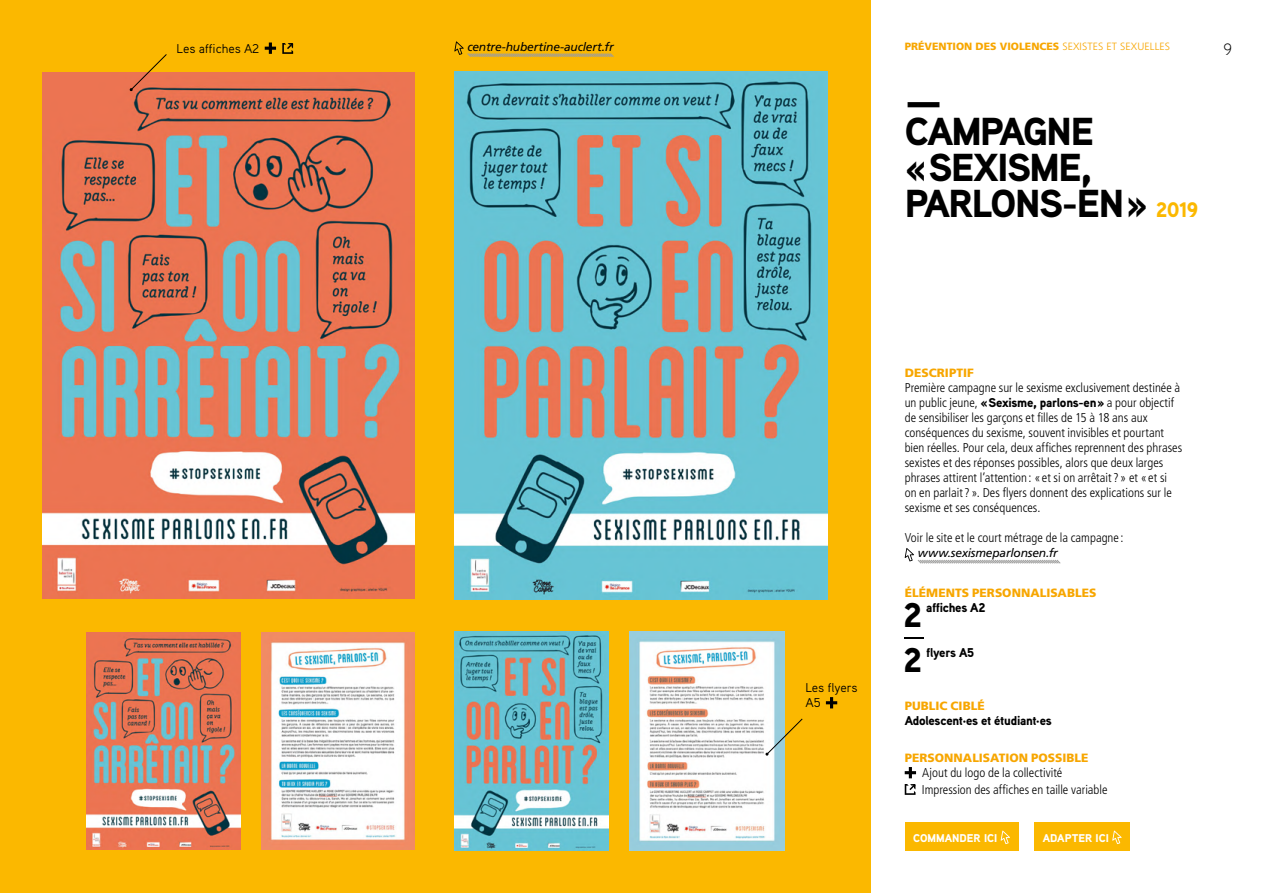
<style>
.page{position:relative;width:1263px;height:893px;background:#fff}
.page>*{position:absolute;margin:0;border:0;box-sizing:border-box;transform-origin:0 0}
.t1{font:900 49.5px "Aaux Pro OT";color:#000}
.t2{font:900 39px/36px "Aaux Pro OT";letter-spacing:-.035em;color:#000}
.t3{font:900 34.2px "Aaux Pro OT";color:#000}
.t4{font:300 16.5px "Aaux Pro OT";color:#000}
.t5{font:300 condensed 12.75px/15px "Frutiger LT Std";color:#000}
.t6{font:900 12.75px "Aaux Pro OT";letter-spacing:-.025em;color:#000}
.t7{font:12.75px/15px "Aaux Pro OT";letter-spacing:-.01em;color:#000}
.t8{font:900 12px "Frutiger LT Std";letter-spacing:.005em;color:#f7a600}
.t9{font:italic 12px "Frutiger LT Std";letter-spacing:-.015em;color:#000}
.t10{font:900 11.25px "Aaux Pro OT";color:#fff}
.t11{font:900 10.5px "Frutiger LT Std";color:#f7a600}
.s1{font-weight:300}
.s2{font-size:21px;color:#fbb800}
.s3{font-family:"Aaux Pro OT";font-weight:900;font-stretch:normal}
</style>
<div class="page">
<div style="left:0;top:0;width:870px;height:893px;background:#fbb800"></div>
<svg style="left:905px;top:548px;width:156px;height:16px"></svg>
<svg style="left:905px;top:638px;width:19px;height:1px"></svg>
<svg style="left:905px;top:767px;width:12px;height:28px"></svg>
<img style="left:43px;top:72px;width:371px;height:526px">
<img style="left:454px;top:632px;width:155px;height:218px">
<img style="left:630px;top:632px;width:154px;height:218px">
<img style="left:87px;top:633px;width:153px;height:216px">
<img style="left:261px;top:632px;width:153px;height:218px">
<svg style="left:265px;top:43px;width:11px;height:11px"></svg>
<svg style="left:282px;top:43px;width:12px;height:11px"></svg>
<svg style="left:130px;top:54px;width:37px;height:37px"></svg>
<svg style="left:826px;top:697px;width:11px;height:11px"></svg>
<svg style="left:765px;top:718px;width:38px;height:38px"></svg>
<img style="left:454px;top:72px;width:373px;height:527px">
<svg style="left:454px;top:41px;width:160px;height:16px"></svg>
<div style="left:1034px;top:822px;width:96px;height:28px;background:#fbb800"></div>
<svg style="left:1112px;top:831px;width:10px;height:13px"></svg>
<div style="left:905px;top:822px;width:113px;height:28px;background:#fbb800"></div>
<svg style="left:1001px;top:831px;width:9px;height:13px"></svg>
<p class="t7" style="left:177px;top:40px;width:84px">Les affiches A2</p>
<p class="t11" style="left:905px;top:40px;width:267px">PRÉVENTION DES VIOLENCES <span class="s1">SEXISTES ET SEXUELLES</span></p>
<p class="t9" style="left:467px;top:40px;width:148px">centre-hubertine-auclert.fr</p>
<h1 class="t1" style="left:905px;top:68px;width:39px">—</h1>
<h2 class="t2" style="left:905px;top:112px;width:295px">CAMPAGNE «SEXISME,<br>PARLONS-EN» <span class="s2">2019</span></h2>
<p class="t4" style="left:1224px;top:39px;width:10px">9</p>
<p class="t7" style="left:805px;top:680px;width:54px">Les flyers<br>A5</p>
<p class="t8" style="left:905px;top:365px;width:71px">DESCRIPTIF</p>
<p class="t5" style="left:905px;top:380px;width:279px">Première campagne sur le sexisme exclusivement destinée à un public jeune, <span class="s3">«Sexisme, parlons-en»</span> a pour objectif de sensibiliser les garçons et filles de 15 à 18 ans aux conséquences du sexisme, souvent invisibles et pourtant bien réelles. Pour cela, deux affiches reprennent des phrases sexistes et des réponses possibles, alors que deux larges phrases attirent l’attention: «et si on arrêtait?» et «et si<br>on en parlait?». Des flyers donnent des explications sur le sexisme et ses conséquences.</p>
<p class="t5" style="left:905px;top:530px;width:220px">Voir le site et le court métrage de la campagne:</p>
<p class="t9" style="left:918px;top:546px;width:142px">www.sexismeparlonsen.fr</p>
<p class="t8" style="left:905px;top:586px;width:193px">ÉLÉMENTS PERSONNALISABLES</p>
<h3 class="t3" style="left:903px;top:593px;width:20px">2</h3>
<p class="t6" style="left:926px;top:600px;width:61px">affiches A2</p>
<h3 class="t3" style="left:903px;top:638px;width:20px">2</h3>
<p class="t6" style="left:926px;top:645px;width:49px">flyers A5</p>
<p class="t8" style="left:905px;top:698px;width:82px">PUBLIC CIBLÉ</p>
<p class="t6" style="left:905px;top:712px;width:149px">Adolescent·es et étudiant·es</p>
<p class="t8" style="left:905px;top:751px;width:185px">PERSONNALISATION POSSIBLE</p>
<p class="t5" style="left:922px;top:765px;width:187px;line-height:16.5px">Ajout du logo de la collectivité<br>Impression des affiches en taille variable</p>
<p class="t10" style="left:913px;top:831px;width:86px">COMMANDER ICI</p>
<p class="t10" style="left:1043px;top:831px;width:68px">ADAPTER ICI</p>
</div>
